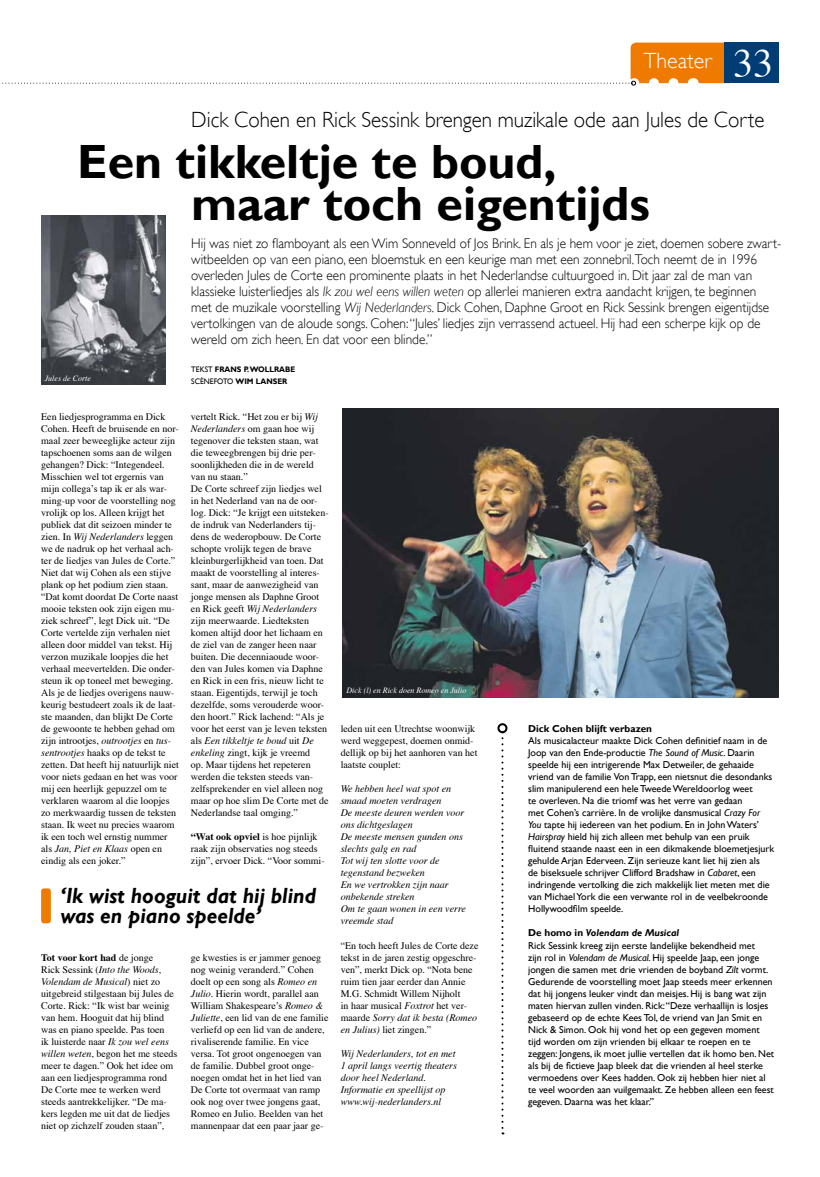
<style>
.page{position:relative;width:820px;height:1177px;background:#fff}
.page>*{position:absolute;margin:0;border:0;box-sizing:border-box;transform-origin:0 0}
.t1{font:700 48px/42px "Gill Sans";color:#000}
.t2{font:40px "Times";color:#fff}
.t3{font:300 22px "Gill Sans";color:#000;scale:.95 1}
.t4{font:italic 700 22px/20px "Gill Sans";color:#000;scale:.95 1}
.t5{font:300 22px "Gill Sans";color:#fff}
.t6{font:300 14px/16px "Gill Sans";color:#000;scale:.95 1}
.t7{font:10px/12px "Times";color:#000}
.t8{font:10px/12px "Gill Sans";color:#000}
.t9{font:italic 10px/12px "Times";color:#000}
.t10{font:700 10px "Gill Sans";color:#000}
.t11{font:italic 8px "Times";color:#fff}
.t12{font:700 8px/12px "Gill Sans";color:#000;scale:.95 1}
.s1{font-style:italic}
.s2{font-weight:400}
.s3{font-weight:700}
.s4{font-weight:700;font-style:italic}
</style>
<div class="page">
<div style="left:630px;top:43px;width:105px;height:40px;background:#ee7b00;border-radius:6px"></div>
<div style="left:724px;top:43px;width:54px;height:40px;background:#003d75"></div>
<svg style="left:0;top:78px;width:682px;height:8px"></svg>
<img style="left:343px;top:408px;width:434px;height:289px">
<img style="left:41px;top:216px;width:124px;height:168px">
<div style="left:41px;top:888px;width:10px;height:35px;background:#ee7b00;border-radius:3px"></div>
<svg style="left:501px;top:733px;width:2px;height:401px"></svg>
<div style="left:497px;top:723px;width:10px;height:10px;border:2px solid #000;border-radius:50%"></div>
<h3 class="t5" style="left:643px;top:48px;width:69px">Theater</h3>
<h2 class="t2" style="left:732px;top:26px;width:41px">33</h2>
<h3 class="t3" style="left:191px;top:107px;width:604px">Dick Cohen en Rick Sessink brengen muzikale ode aan Jules de Corte</h3>
<h1 class="t1" style="left:191px;top:142px;width:460px;text-indent:-114px">Een tikkeltje te boud, maar toch eigentijds</h1>
<p class="t6" style="left:191px;top:235px;width:622px">Hij was niet zo flamboyant als een Wim Sonneveld of Jos Brink. En als je hem voor je ziet, doemen sobere zwart&shy;witbeelden op van een piano, een bloemstuk en een keurige man met een zonnebril.Toch neemt de in 1996 overleden Jules de Corte een prominente plaats in het Nederlandse cultuurgoed in. Dit jaar zal de man van klassieke luisterliedjes als <span class="s1">Ik zou wel eens willen weten</span> op allerlei manieren extra aandacht krijgen, te beginnen<br>met de muzikale voorstelling <span class="s1">Wij Nederlanders</span>. Dick Cohen, Daphne Groot en Rick Sessink brengen eigentijdse vertolkingen van de aloude songs. Cohen: “Jules’ liedjes zijn verrassend actueel. Hij had een scherpe kijk op de wereld om zich heen. En dat voor een blinde.”</p>
<p class="t12" style="left:191px;top:364px;width:110px"><span class="s2">TEKST</span> Frans P.Wollrabe<br><span class="s2">SCÈNEFOTO</span> Wim Lanser</p>
<p class="t11" style="left:45px;top:371px;width:48px">Jules de Corte</p>
<p class="t7" style="left:41px;top:410px;width:139px">Een liedjesprogramma en Dick<br>Cohen. Heeft de bruisende en nor&shy;maal zeer beweeglijke acteur zijn tapschoenen soms aan de wilgen gehangen? Dick: “Integendeel.<br>Misschien wel tot ergernis van mijn collega’s tap ik er als war&shy;ming-up voor de voorstelling nog vrolijk op los. Alleen krijgt het publiek dat dit seizoen minder te zien. In <span class="s1">Wij Nederlanders</span> leggen we de nadruk op het verhaal ach&shy;ter de liedjes van Jules de Corte.”<br>Niet dat wij Cohen als een stijve plank op het podium zien staan. “Dat komt doordat De Corte naast mooie teksten ook zijn eigen mu&shy;ziek schreef”, legt Dick uit. “De<br>Corte vertelde zijn verhalen niet alleen door middel van tekst. Hij verzon muzikale loopjes die het verhaal meevertelden. Die onder&shy;steun ik op toneel met beweging.<br>Als je de liedjes overigens nauw&shy;keurig bestudeert zoals ik de laat&shy;ste maanden, dan blijkt De Corte de gewoonte te hebben gehad om zijn introotjes, <span class="s1">outrootjes</span> en <span class="s1">tus&shy;sentrootjes</span> haaks op de tekst te zetten. Dat heeft hij natuurlijk niet voor niets gedaan en het was voor mij een heerlijk gepuzzel om te verklaren waarom al die loopjes zo merkwaardig tussen de teksten staan. Ik weet nu precies waarom ik een toch wel ernstig nummer als <span class="s1">Jan, Piet en Klaas</span> open en eindig als een joker.”</p>
<p class="t7" style="left:191px;top:410px;width:139px">vertelt Rick. “Het zou er bij <span class="s1">Wij<br>Nederlanders</span> om gaan hoe wij tegenover die teksten staan, wat die teweegbrengen bij drie per&shy;soonlijkheden die in de wereld van nu staan.”<br>De Corte schreef zijn liedjes wel in het Nederland van na de oor&shy;log. Dick: “Je krijgt een uitsteken&shy;de indruk van Nederlanders tij&shy;dens de wederopbouw. De Corte schopte vrolijk tegen de brave kleinburgerlijkheid van toen. Dat maakt de voorstelling al interes&shy;sant, maar de aanwezigheid van jonge mensen als Daphne Groot en Rick geeft <span class="s1">Wij Nederlanders </span>zijn meerwaarde. Liedteksten komen altijd door het lichaam en de ziel van de zanger heen naar buiten. Die decenniaoude woor&shy;den van Jules komen via Daphne en Rick in een fris, nieuw licht te staan. Eigentijds, terwijl je toch dezelfde, soms verouderde woor&shy;den hoort.” Rick lachend: “Als je voor het eerst van je leven teksten als <span class="s1">Een tikkeltje te boud</span> uit <span class="s1">De enkeling</span> zingt, kijk je vreemd<br>op. Maar tijdens het repeteren werden die teksten steeds van&shy;zelfsprekender en viel alleen nog maar op hoe slim De Corte met de<br>Nederlandse taal omging.”</p>
<p class="t7" style="left:191px;top:830px;width:135px"><span class="s3">“Wat ook opviel</span> is hoe pijnlijk raak zijn observaties nog steeds zijn”, ervoer Dick. “Voor sommi-</p>
<h3 class="t4" style="left:61px;top:886px;width:270px">‘Ik wist hooguit dat hij blind was en piano speelde’</h3>
<p class="t7" style="left:41px;top:950px;width:138px"><span class="s3">Tot voor kort had</span> de jonge<br>Rick Sessink (<span class="s1">Into the Woods</span>,<br><span class="s1">Volendam de Musical</span>) niet zo uitgebreid stilgestaan bij Jules de<br>Corte. Rick: “Ik wist bar weinig van hem. Hooguit dat hij blind was en piano speelde. Pas toen<br>ik luisterde naar <span class="s1">Ik zou wel eens willen weten</span>, begon het me steeds meer te dagen.” Ook het idee om aan een liedjesprogramma rond<br>De Corte mee te werken werd steeds aantrekkelijker. “De ma&shy;kers legden me uit dat de liedjes niet op zichzelf zouden staan”,</p>
<p class="t7" style="left:191px;top:950px;width:139px">ge kwesties is er jammer genoeg nog weinig veranderd.” Cohen doelt op een song als <span class="s1">Romeo en<br>Julio</span>. Hierin wordt, parallel aan<br>William Shakespeare’s <span class="s1">Romeo &amp;<br>Juliette</span>, een lid van de ene familie verliefd op een lid van de andere, rivaliserende familie. En vice versa. Tot groot ongenoegen van de familie. Dubbel groot onge&shy;noegen omdat het in het lied van<br>De Corte tot overmaat van ramp ook nog over twee jongens gaat,<br>Romeo en Julio. Beelden van het mannenpaar dat een paar jaar ge-</p>
<p class="t11" style="left:346px;top:683px;width:121px">Dick (l) en Rick doen Romeo en Julio</p>
<p class="t7" style="left:340px;top:722px;width:138px">leden uit een Utrechtse woonwijk werd weggepest, doemen onmid&shy;dellijk op bij het aanhoren van het laatste couplet:</p>
<p class="t9" style="left:340px;top:782px;width:127px">We hebben heel wat spot en smaad moeten verdragen<br>De meeste deuren werden voor ons dichtgeslagen<br>De meeste mensen gunden ons slechts galg en rad<br>Tot wij ten slotte voor de tegenstand bezweken<br>En we vertrokken zijn naar onbekende streken<br>Om te gaan wonen in een verre vreemde stad</p>
<p class="t7" style="left:340px;top:938px;width:139px">“En toch heeft Jules de Corte deze tekst in de jaren zestig opgeschre&shy;ven”, merkt Dick op. “Nota bene ruim tien jaar eerder dan Annie<br>M.G. Schmidt Willem Nijholt<br>in haar musical <span class="s1">Foxtrot</span> het ver&shy;maarde <span class="s1">Sorry dat ik besta (Romeo en Julius)</span> liet zingen.”</p>
<p class="t9" style="left:340px;top:1046px;width:118px">Wij Nederlanders, tot en met<br>1 april langs veertig theaters door heel Nederland.<br>Informatie en speellijst op www.wij-nederlanders.nl</p>
<p class="t10" style="left:528px;top:723px;width:125px">Dick Cohen blijft verbazen</p>
<p class="t8" style="left:528px;top:735px;width:247px">Als musicalacteur maakte Dick Cohen definitief naam in de Joop van den Ende-productie <span class="s1">The Sound of Music</span>. Daarin speelde hij een intrigerende Max Detweiler, de gehaaide vriend van de familie Von Trapp, een nietsnut die desondanks slim manipulerend een hele Tweede Wereldoorlog weet<br>te overleven. Na die triomf was het verre van gedaan<br>met Cohen’s carrière. In de vrolijke dansmusical <span class="s1">Crazy For You</span> tapte hij iedereen van het podium. En in John Waters’ <span class="s1">Hairspray</span> hield hij zich alleen met behulp van een pruik fluitend staande naast een in een dikmakende bloemetjesjurk gehulde Arjan Ederveen. Zijn serieuze kant liet hij zien als<br>de biseksuele schrijver Clifford Bradshaw in <span class="s1">Cabaret</span>, een indringende vertolking die zich makkelijk liet meten met die van Michael York die een verwante rol in de veelbekroonde Hollywoodfilm speelde.</p>
<p class="t8" style="left:528px;top:927px;width:247px"><span class="s3">De homo in</span> <span class="s4">Volendam de Musical<br></span>Rick Sessink kreeg zijn eerste landelijke bekendheid met<br>zijn rol in <span class="s1">Volendam de Musical</span>. Hij speelde Jaap, een jonge jongen die samen met drie vrienden de boyband <span class="s1">Zilt</span> vormt.<br>Gedurende de voorstelling moet Jaap steeds meer erkennen dat hij jongens leuker vindt dan meisjes. Hij is bang wat zijn maten hiervan zullen vinden. Rick: “Deze verhaallijn is losjes gebaseerd op de echte Kees Tol, de vriend van Jan Smit en Nick &amp; Simon. Ook hij vond het op een gegeven moment tijd worden om zijn vrienden bij elkaar te roepen en te zeggen: Jongens, ik moet jullie vertellen dat ik homo ben. Net als bij de fictieve Jaap bleek dat die vrienden al heel sterke vermoedens over Kees hadden. Ook zij hebben hier niet al te veel woorden aan vuilgemaakt. Ze hebben alleen een feest gegeven. Daarna was het klaar.”</p>
</div>
